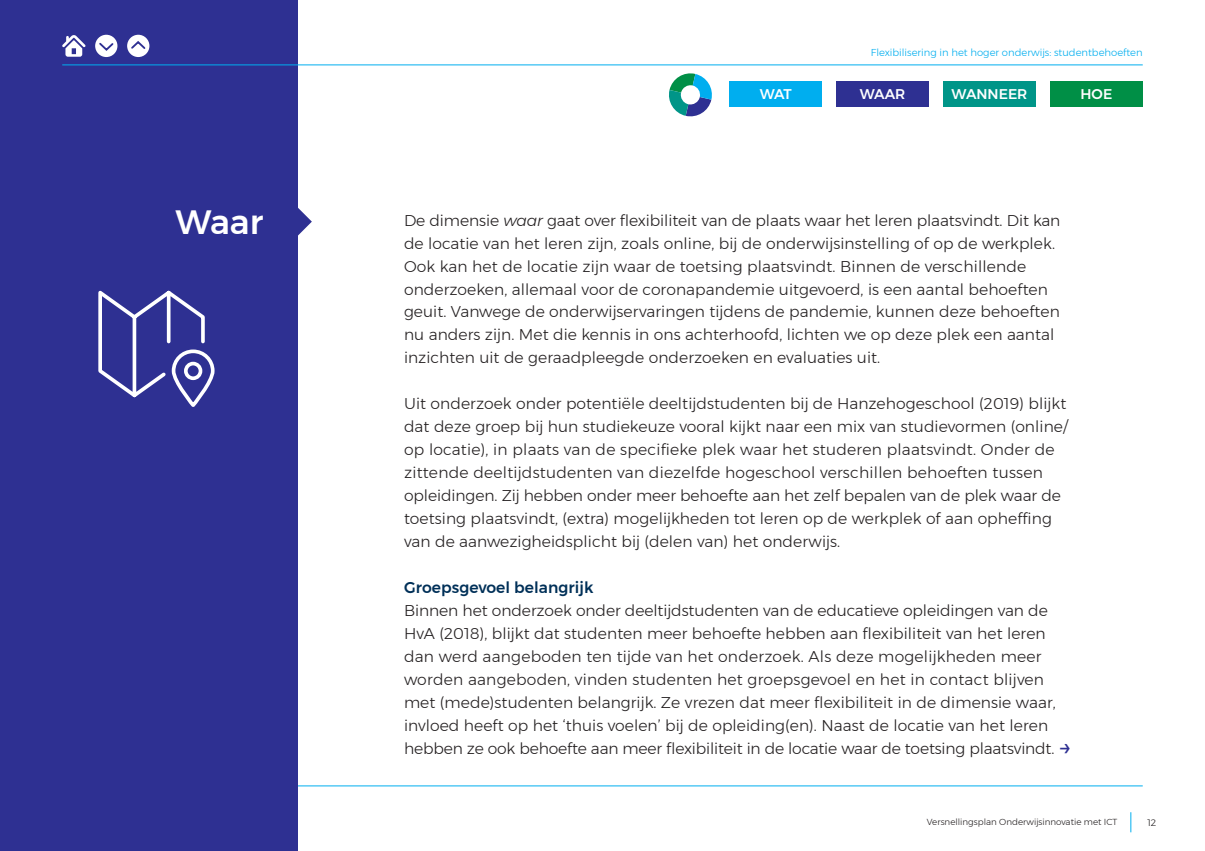
<style>
.page{position:relative;width:1205px;height:851px;background:#fff}
.page>*{position:absolute;margin:0;border:0;box-sizing:border-box;transform-origin:0 0}
.List_Paragraph{font:500 33.62px "Montserrat";color:#fff}
.t1{font:300 15.5px/23px "Montserrat";letter-spacing:.005em;color:#231f20}
.t2{font:500 15.5px "Montserrat";letter-spacing:.005em;color:#003058}
.List_Paragraph-2{font:500 14px "Montserrat";color:#fff}
.t3{font:300 10px "Montserrat";color:#00aeef}
.t4{font:300 9.38px "Montserrat";color:#231f20}
.t5{font:300 8.75px "Montserrat";color:#231f20}
.s1{font-style:italic}
.s2{font-weight:400;font-size:23px;color:#2e3092}
</style>
<div class="page">
<svg style="left:1130px;top:812px;width:1px;height:20px"></svg>
<hr style="left:62px;top:785px;width:1080px;height:1px;background:#00aeef">
<div style="left:0;top:0;width:298px;height:850px;background:#2e3092"></div>
<svg style="left:298px;top:208px;width:14px;height:28px"></svg>
<svg style="left:98px;top:290px;width:117px;height:117px"></svg>
<svg style="left:62px;top:35px;width:24px;height:22px"></svg>
<div style="left:95px;top:35px;width:22px;height:22px;background:#fff;border-radius:50%"></div>
<svg style="left:99px;top:42px;width:15px;height:9px"></svg>
<div style="left:127px;top:35px;width:22px;height:22px;background:#fff;border-radius:50%"></div>
<svg style="left:131px;top:41px;width:15px;height:8px"></svg>
<svg style="left:669px;top:73px;width:43px;height:44px"></svg>
<hr style="left:62px;top:65px;width:1080px;height:1px;background:#00aeef">
<div style="left:729px;top:81px;width:93px;height:25px;background:#00aeef"></div>
<div style="left:836px;top:81px;width:93px;height:25px;background:#2e3092"></div>
<div style="left:943px;top:81px;width:93px;height:25px;background:#009588"></div>
<div style="left:1050px;top:81px;width:92px;height:25px;background:#008f46"></div>
<p class="List_Paragraph" style="left:176px;top:196px;width:89px">Waar</p>
<p class="t3" style="left:871px;top:45px;width:273px">Flexibilisering in het hoger onderwijs: studentbehoeften</p>
<p class="List_Paragraph-2" style="left:760px;top:83px;width:34px">WAT</p>
<p class="List_Paragraph-2" style="left:860px;top:83px;width:47px">WAAR</p>
<p class="List_Paragraph-2" style="left:951px;top:83px;width:77px">WANNEER</p>
<p class="List_Paragraph-2" style="left:1080px;top:83px;width:33px">HOE</p>
<p class="t1" style="left:404px;top:208px;width:658px">De dimensie <span class="s1">waar</span> gaat over flexibiliteit van de plaats waar het leren plaatsvindt. Dit kan de locatie van het leren zijn, zoals online, bij de onderwijsinstelling of op de werkplek.<br>Ook kan het de locatie zijn waar de toetsing plaatsvindt. Binnen de verschillende onderzoeken, allemaal voor de coronapandemie uitgevoerd, is een aantal behoeften geuit. Vanwege de onderwijservaringen tijdens de pandemie, kunnen deze behoeften nu anders zijn. Met die kennis in ons achterhoofd, lichten we op deze plek een aantal inzichten uit de geraadpleegde onderzoeken en evaluaties uit.</p>
<p class="t1" style="left:404px;top:392px;width:665px">Uit onderzoek onder potentiële deeltijdstudenten bij de Hanzehogeschool (2019) blijkt dat deze groep bij hun studiekeuze vooral kijkt naar een mix van studievormen (online/ op locatie), in plaats van de specifieke plek waar het studeren plaatsvindt. Onder de zittende deeltijdstudenten van diezelfde hogeschool verschillen behoeften tussen opleidingen. Zij hebben onder meer behoefte aan het zelf bepalen van de plek waar de toetsing plaatsvindt, (extra) mogelijkheden tot leren op de werkplek of aan opheffing van de aanwezigheidsplicht bij (delen van) het onderwijs.</p>
<p class="t2" style="left:404px;top:575px;width:191px">Groepsgevoel belangrijk</p>
<p class="t1" style="left:404px;top:598px;width:670px">Binnen het onderzoek onder deeltijdstudenten van de educatieve opleidingen van de HvA (2018), blijkt dat studenten meer behoefte hebben aan flexibiliteit van het leren dan werd aangeboden ten tijde van het onderzoek. Als deze mogelijkheden meer worden aangeboden, vinden studenten het groepsgevoel en het in contact blijven met (mede)studenten belangrijk. Ze vrezen dat meer flexibiliteit in de dimensie waar, invloed heeft op het ‘thuis voelen’ bij de opleiding(en). Naast de locatie van het leren hebben ze ook behoefte aan meer flexibiliteit in de locatie waar de toetsing plaatsvindt. <span class="s2">→</span></p>
<p class="t5" style="left:927px;top:815px;width:192px">Versnellingsplan Onderwijsinnovatie met ICT</p>
<p class="t4" style="left:1147px;top:815px;width:10px">12</p>
</div>
